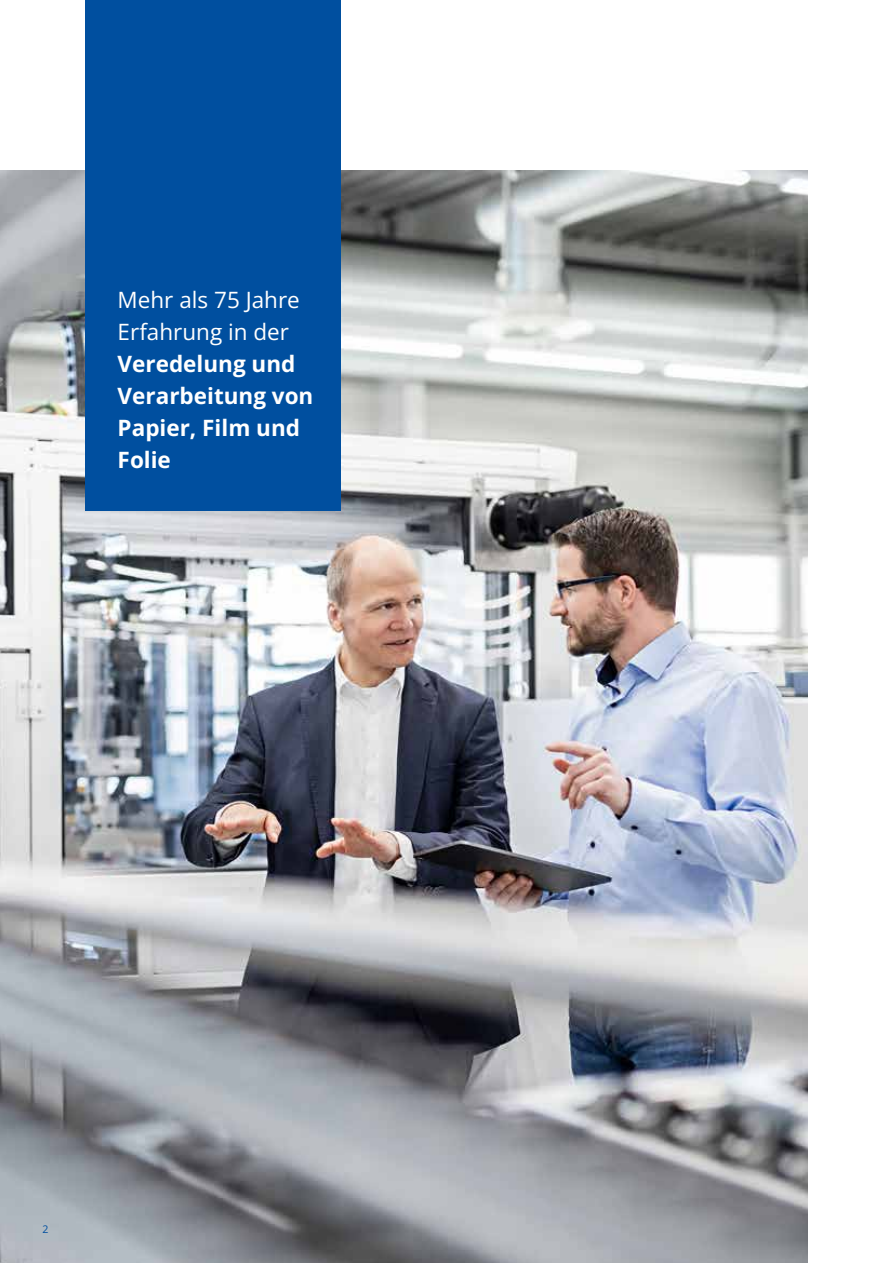
<style>
.page{position:relative;width:893px;height:1263px;background:#fff}
.page>*{position:absolute;margin:0;border:0;box-sizing:border-box;transform-origin:0 0}
.t1{font:700 22.5px/32px "Open Sans";color:#fff}
.t2{font:22.5px/32px "Open Sans";color:#fff}
.t3{font:10.5px "Open Sans";color:#004f9f}
</style>
<div class="page">
<img style="left:0;top:170px;width:808px;height:1093px">
<div style="left:85px;top:0;width:255px;height:510px;background:#004f9f"></div>
<p class="t2" style="left:118px;top:284px;width:184px">Mehr als 75 Jahre<br>Erfahrung in der</p>
<p class="t1" style="left:118px;top:347px;width:197px">Veredelung und<br>Verarbeitung von<br>Papier, Film und<br>Folie</p>
<p class="t3" style="left:43px;top:1222px;width:8px">2</p>
</div>
